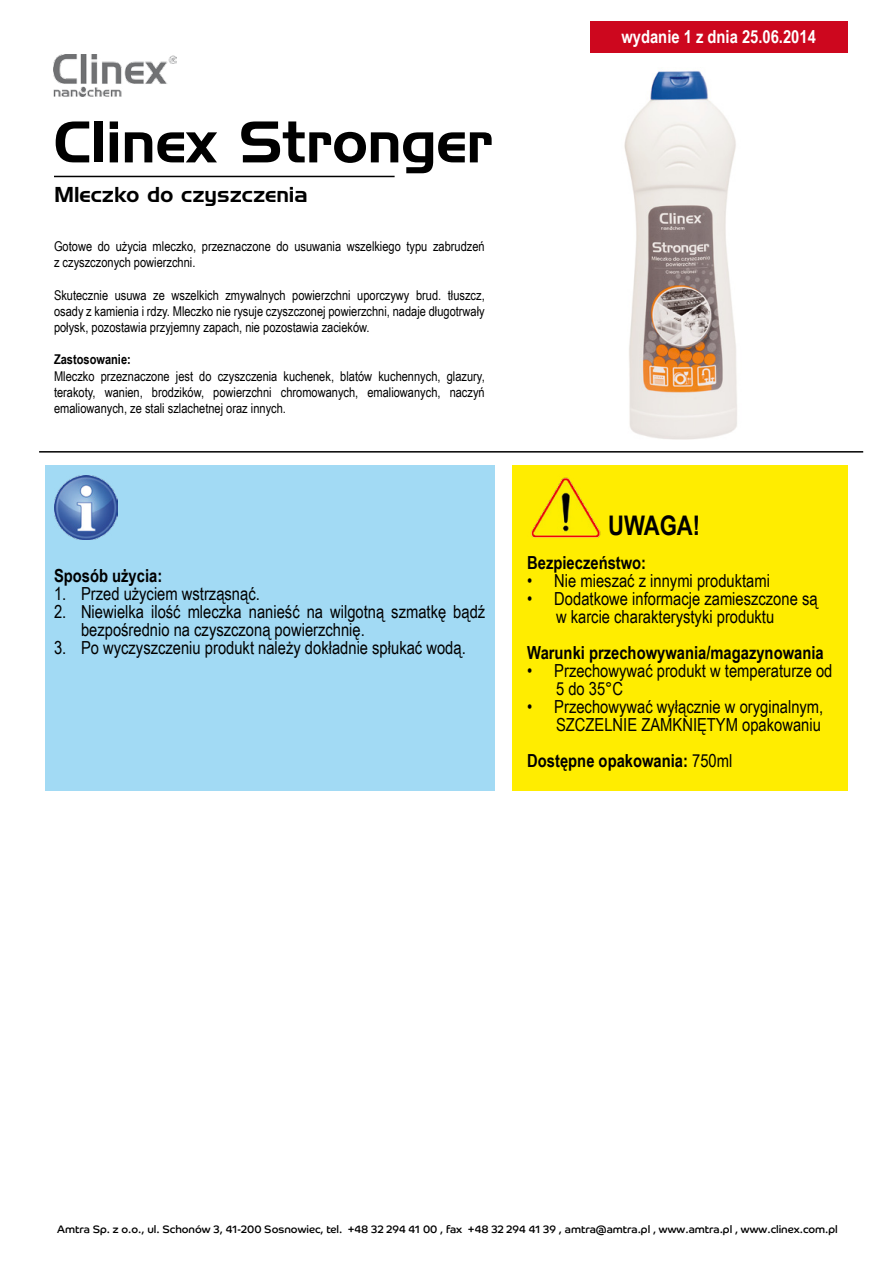
<style>
.page{position:relative;width:893px;height:1263px;background:#fff}
.page>*{position:absolute;margin:0;border:0;box-sizing:border-box;transform-origin:0 0}
.t1{font:57px "Grotesk Handel EE";color:#000}
.t2{font:700 27px "Arial Narrow";color:#000}
.t3{font:21px "Grotesk Handel EE";color:#000}
.t4{font:18px/18px "Arial Narrow";color:#000}
.t5{font:700 18px "Arial Narrow";color:#000}
.t6{font:700 18px "Arial Narrow";color:#fff}
.t7{font:13.5px/16.2px "Arial Narrow";color:#000;text-align:justify}
.t8{font:700 13.5px "Arial Narrow";color:#000}
.t9{font:10.8px "Co Headline";color:#000}
.s1{font-weight:400}
</style>
<div class="page">
<div style="left:45px;top:466px;width:450px;height:325px;background:#a2daf4"></div>
<div style="left:513px;top:466px;width:335px;height:325px;background:#ffed00"></div>
<img style="left:624px;top:71px;width:113px;height:369px">
<img style="left:54px;top:475px;width:64px;height:64px">
<img style="left:531px;top:477px;width:70px;height:61px">
<img style="left:53px;top:54px;width:123px;height:42px">
<hr style="left:39px;top:451px;width:824px;height:2px;background:#000">
<hr style="left:54px;top:176px;width:341px;height:1px;background:#000">
<div style="left:590px;top:21px;width:257px;height:32px;background:#cd071e"></div>
<h1 class="t1" style="left:54px;top:108px;width:441px">Clinex Stronger</h1>
<h3 class="t3" style="left:54px;top:182px;width:255px">Mleczko do czyszczenia</h3>
<p class="t7" style="left:54px;top:238px;width:432px">Gotowe do użycia mleczko, przeznaczone do usuwania wszelkiego typu zabrudzeń z czyszczonych powierzchni.</p>
<p class="t7" style="left:54px;top:286px;width:432px">Skutecznie usuwa ze wszelkich zmywalnych powierzchni uporczywy brud. tłuszcz, osady z kamienia i rdzy. Mleczko nie rysuje czyszczonej powierzchni, nadaje długotrwały połysk, pozostawia przyjemny zapach, nie pozostawia zacieków.</p>
<p class="t8" style="left:54px;top:349px;width:78px">Zastosowanie:</p>
<p class="t7" style="left:54px;top:367px;width:432px">Mleczko przeznaczone jest do czyszczenia kuchenek, blatów kuchennych, glazury, terakoty, wanien, brodzików, powierzchni chromowanych, emaliowanych, naczyń emaliowanych, ze stali szlachetnej oraz innych.</p>
<h3 class="t6" style="left:621px;top:23px;width:196px">wydanie 1 z dnia 25.06.2014</h3>
<h3 class="t5" style="left:54px;top:562px;width:110px">Sposób użycia:</h3>
<h3 class="t4" style="left:54px;top:584px;width:207px">1. Przed użyciem wstrząsnąć.</h3>
<h3 class="t4" style="left:81px;top:602px;width:406px;text-indent:-27px">2. Niewielka ilość mleczka nanieść na wilgotną szmatkę bądź bezpośrednio na czyszczoną powierzchnię.</h3>
<h3 class="t4" style="left:54px;top:638px;width:413px">3. Po wyczyszczeniu produkt należy dokładnie spłukać wodą.</h3>
<h2 class="t2" style="left:608px;top:505px;width:94px">UWAGA!</h2>
<h3 class="t5" style="left:527px;top:549px;width:120px">Bezpieczeństwo:</h3>
<h3 class="t4" style="left:527px;top:571px;width:244px">• Nie mieszać z innymi produktami</h3>
<h3 class="t4" style="left:556px;top:589px;width:263px;text-indent:-29px">• Dodatkowe informacje zamieszczone są w karcie charakterystyki produktu</h3>
<h3 class="t5" style="left:527px;top:639px;width:298px">Warunki przechowywania/magazynowania</h3>
<h3 class="t4" style="left:556px;top:661px;width:278px;text-indent:-29px">• Przechowywać produkt w temperaturze od<br>5 do 35°C</h3>
<h3 class="t4" style="left:527px;top:697px;width:298px;text-align:right">• Przechowywać wyłącznie w oryginalnym,<br>SZCZELNIE ZAMKNIĘTYM opakowaniu</h3>
<h3 class="t5" style="left:527px;top:747px;width:207px">Dostępne opakowania: <span class="s1">750ml</span></h3>
<p class="t9" style="left:57px;top:1223px;width:782px">Amtra Sp. z o.o., ul. Schonów 3, 41-200 Sosnowiec, tel. +48 32 294 41 00 , fax +48 32 294 41 39 , amtra@amtra.pl , www.amtra.pl , www.clinex.com.pl</p>
</div>
